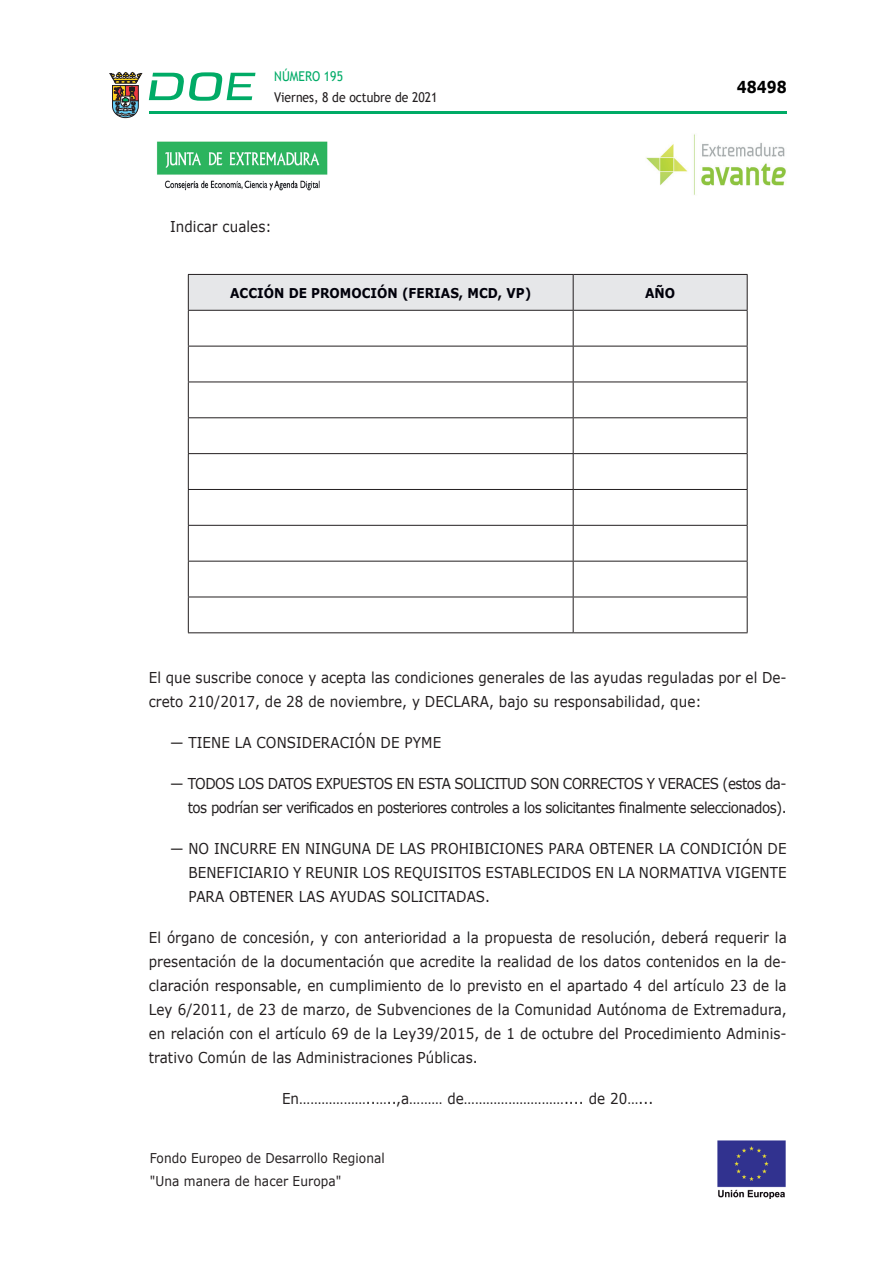
<style>
.page{position:relative;width:893px;height:1263px;background:#fff}
.page>*{position:absolute;margin:0;border:0;box-sizing:border-box;transform-origin:0 0}
.t1{font:700 16.5px "Verdana";color:#000;scale:.85 1}
.CUERPO_DE_TEXTO{font:15px/24px "Verdana";letter-spacing:.005em;color:#231f20;text-align:justify;scale:.9 1}
.CUERPO_DE_TEXTO-2{font:15px/24px "Verdana";letter-spacing:-.04em;color:#231f20;text-align:right;scale:.9 1}
.ENCABEZADO_TABLA{font:13.5px "Verdana";letter-spacing:.005em;color:#231f20;scale:.9 1}
.t2{font:700 13.5px "Verdana";color:#00000a;scale:.9 1}
.t3{font:13.5px "Trebuchet MS";color:#231f20;scale:.9 1}
.t4{font:13.5px "Trebuchet MS";color:#00ab67;scale:.9 1}
</style>
<div class="page">
<hr style="left:149px;top:111px;width:638px;height:3px;background:#00ab66">
<svg style="left:109px;top:72px;width:33px;height:46px"></svg>
<svg style="left:149px;top:72px;width:106px;height:29px"></svg>
<div style="left:189px;top:275px;width:558px;height:35px;background:#e6e7e9"></div>
<hr style="left:573px;top:275px;width:1px;height:35px;background:#231f20">
<hr style="left:188px;top:311px;width:1px;height:35px;background:#231f20">
<hr style="left:573px;top:311px;width:1px;height:35px;background:#231f20">
<hr style="left:747px;top:311px;width:1px;height:35px;background:#231f20">
<hr style="left:188px;top:346px;width:385px;height:1px;background:#231f20">
<hr style="left:188px;top:346px;width:1px;height:36px;background:#231f20">
<hr style="left:573px;top:346px;width:175px;height:1px;background:#231f20">
<hr style="left:573px;top:346px;width:1px;height:36px;background:#231f20">
<hr style="left:747px;top:346px;width:1px;height:36px;background:#231f20">
<hr style="left:188px;top:382px;width:385px;height:1px;background:#231f20">
<hr style="left:188px;top:382px;width:1px;height:35px;background:#231f20">
<hr style="left:573px;top:382px;width:175px;height:1px;background:#231f20">
<hr style="left:573px;top:382px;width:1px;height:35px;background:#231f20">
<hr style="left:747px;top:382px;width:1px;height:35px;background:#231f20">
<hr style="left:188px;top:417px;width:385px;height:1px;background:#231f20">
<hr style="left:188px;top:418px;width:1px;height:35px;background:#231f20">
<hr style="left:573px;top:417px;width:175px;height:1px;background:#231f20">
<hr style="left:573px;top:418px;width:1px;height:35px;background:#231f20">
<hr style="left:747px;top:418px;width:1px;height:35px;background:#231f20">
<hr style="left:188px;top:453px;width:385px;height:1px;background:#231f20">
<hr style="left:188px;top:454px;width:1px;height:35px;background:#231f20">
<hr style="left:573px;top:453px;width:175px;height:1px;background:#231f20">
<hr style="left:573px;top:454px;width:1px;height:35px;background:#231f20">
<hr style="left:747px;top:454px;width:1px;height:35px;background:#231f20">
<hr style="left:188px;top:489px;width:385px;height:1px;background:#231f20">
<hr style="left:188px;top:490px;width:1px;height:35px;background:#231f20">
<hr style="left:573px;top:489px;width:175px;height:1px;background:#231f20">
<hr style="left:573px;top:490px;width:1px;height:35px;background:#231f20">
<hr style="left:747px;top:490px;width:1px;height:35px;background:#231f20">
<hr style="left:188px;top:525px;width:385px;height:1px;background:#231f20">
<hr style="left:188px;top:526px;width:1px;height:35px;background:#231f20">
<hr style="left:573px;top:525px;width:175px;height:1px;background:#231f20">
<hr style="left:573px;top:526px;width:1px;height:35px;background:#231f20">
<hr style="left:747px;top:526px;width:1px;height:35px;background:#231f20">
<hr style="left:188px;top:561px;width:385px;height:1px;background:#231f20">
<hr style="left:188px;top:561px;width:1px;height:36px;background:#231f20">
<hr style="left:573px;top:561px;width:175px;height:1px;background:#231f20">
<hr style="left:573px;top:561px;width:1px;height:36px;background:#231f20">
<hr style="left:747px;top:561px;width:1px;height:36px;background:#231f20">
<hr style="left:188px;top:597px;width:385px;height:1px;background:#231f20">
<hr style="left:188px;top:597px;width:1px;height:35px;background:#231f20">
<hr style="left:573px;top:597px;width:175px;height:1px;background:#231f20">
<hr style="left:573px;top:597px;width:1px;height:35px;background:#231f20">
<hr style="left:747px;top:597px;width:1px;height:35px;background:#231f20">
<hr style="left:188px;top:632px;width:385px;height:1px;background:#231f20">
<hr style="left:573px;top:632px;width:175px;height:1px;background:#231f20">
<hr style="left:188px;top:274px;width:385px;height:1px;background:#231f20">
<hr style="left:188px;top:275px;width:1px;height:35px;background:#231f20">
<hr style="left:573px;top:274px;width:175px;height:1px;background:#231f20">
<hr style="left:747px;top:275px;width:1px;height:35px;background:#231f20">
<hr style="left:188px;top:310px;width:385px;height:1px;background:#231f20">
<hr style="left:573px;top:310px;width:175px;height:1px;background:#231f20">
<img style="left:157px;top:141px;width:171px;height:50px">
<img style="left:646px;top:134px;width:140px;height:61px">
<img style="left:717px;top:1140px;width:69px;height:58px">
<p class="t4" style="left:274px;top:67px;width:78px">NÚMERO 195</p>
<p class="t3" style="left:274px;top:88px;width:183px">Viernes, 8 de octubre de 2021</p>
<p class="CUERPO_DE_TEXTO" style="left:170px;top:214px;width:114px">Indicar cuales:</p>
<p class="t2" style="left:230px;top:283px;width:336px">ACCIÓN DE PROMOCIÓN (FERIAS, MCD, VP)</p>
<p class="t2" style="left:645px;top:283px;width:35px">AÑO</p>
<p class="t1" style="left:737px;top:75px;width:60px">48498</p>
<p class="CUERPO_DE_TEXTO" style="left:149px;top:665px;width:710px">El que suscribe conoce y acepta las condiciones generales de las ayudas reguladas por el De&shy;creto 210/2017, de 28 de noviembre, y DECLARA, bajo su responsabilidad, que:</p>
<p class="CUERPO_DE_TEXTO" style="left:170px;top:730px;width:303px">— TIENE LA CONSIDERACIÓN DE PYME</p>
<p class="CUERPO_DE_TEXTO-2" style="left:170px;top:771px;width:687px">— TODOS LOS DATOS EXPUESTOS EN ESTA SOLICITUD SON CORRECTOS Y VERACES (estos da&shy;tos podrían ser verificados en posteriores controles a los solicitantes finalmente seleccionados).</p>
<p class="CUERPO_DE_TEXTO" style="left:188px;top:836px;width:666px;text-indent:-18px">— NO INCURRE EN NINGUNA DE LAS PROHIBICIONES PARA OBTENER LA CONDICIÓN DE BENEFICIARIO Y REUNIR LOS REQUISITOS ESTABLECIDOS EN LA NORMATIVA VIGENTE PARA OBTENER LAS AYUDAS SOLICITADAS.</p>
<p class="CUERPO_DE_TEXTO" style="left:149px;top:925px;width:710px">El órgano de concesión, y con anterioridad a la propuesta de resolución, deberá requerir la presentación de la documentación que acredite la realidad de los datos contenidos en la de&shy;claración responsable, en cumplimiento de lo previsto en el apartado 4 del artículo 23 de la Ley 6/2011, de 23 de marzo, de Subvenciones de la Comunidad Autónoma de Extremadura, en relación con el artículo 69 de la Ley39/2015, de 1 de octubre del Procedimiento Adminis&shy;trativo Común de las Administraciones Públicas.</p>
<p class="CUERPO_DE_TEXTO" style="left:282px;top:1086px;width:414px">En………………..…..,a……… de……………………….... de 20…...</p>
<p class="ENCABEZADO_TABLA" style="left:150px;top:1148px;width:262px">Fondo Europeo de Desarrollo Regional</p>
<p class="ENCABEZADO_TABLA" style="left:150px;top:1171px;width:214px">"Una manera de hacer Europa"</p>
</div>
